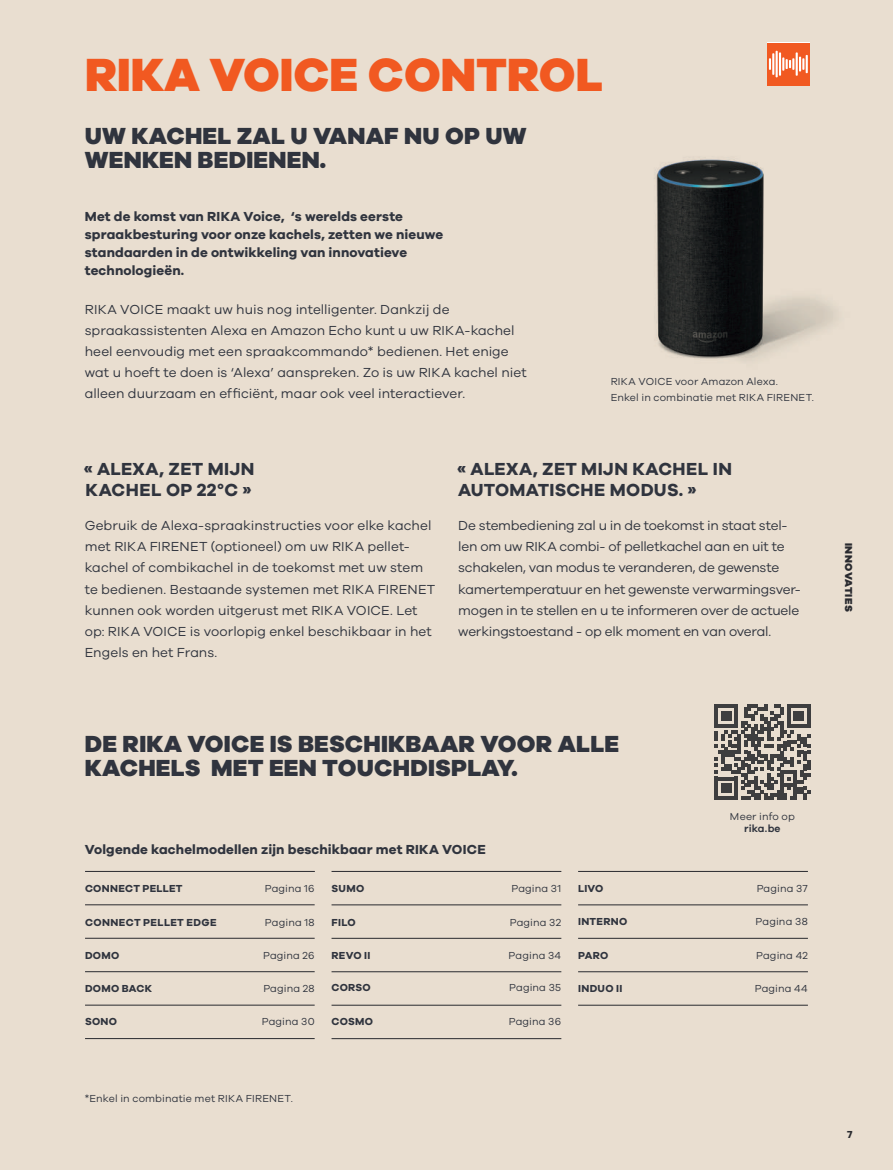
<style>
.page{position:relative;width:893px;height:1170px;background:#fff}
.page>*{position:absolute;margin:0;border:0;box-sizing:border-box;transform-origin:0 0}
.t1{font:800 48px "Galano Grotesque";color:#f15921}
.t2{font:800 24px/24px "Galano Grotesque";letter-spacing:.01em;color:#30343e}
.t3{font:700 18px/21px "Galano Grotesque";letter-spacing:.02em;color:#30343e}
.t4{font:13.5px/21px "Galano Grotesque";color:#30343e}
.t5{font:700 13.5px/18px "Galano Grotesque";letter-spacing:.01em;color:#30343e}
.t6{font:10.5px/16.5px "Galano Grotesque";letter-spacing:.015em;color:#30343e}
.t7{font:700 10.5px "Galano Grotesque";letter-spacing:.03em;color:#30343e}
.t8{font:800 10.5px "Galano Grotesque";color:#292a2f}
.t9{font:600 10.5px "Galano Grotesque";letter-spacing:.005em;color:#30343e}
.t10{font:700 10.5px "Galano Grotesque";color:#292a2f}
</style>
<div class="page">
<div style="left:0;top:0;width:893px;height:1169px;background:#e9ded0"></div>
<hr style="left:85px;top:871px;width:230px;height:1px;background:#292a2f">
<hr style="left:578px;top:871px;width:230px;height:1px;background:#292a2f">
<hr style="left:332px;top:871px;width:229px;height:1px;background:#292a2f">
<hr style="left:332px;top:904px;width:229px;height:1px;background:#292a2f">
<hr style="left:578px;top:904px;width:230px;height:1px;background:#292a2f">
<hr style="left:85px;top:904px;width:230px;height:1px;background:#292a2f">
<hr style="left:85px;top:937px;width:230px;height:1px;background:#292a2f">
<hr style="left:85px;top:971px;width:230px;height:1px;background:#292a2f">
<hr style="left:85px;top:1004px;width:230px;height:1px;background:#292a2f">
<hr style="left:85px;top:1038px;width:230px;height:1px;background:#292a2f">
<hr style="left:332px;top:937px;width:229px;height:1px;background:#292a2f">
<hr style="left:332px;top:971px;width:229px;height:1px;background:#292a2f">
<hr style="left:332px;top:1004px;width:229px;height:1px;background:#292a2f">
<hr style="left:332px;top:1038px;width:229px;height:1px;background:#292a2f">
<hr style="left:578px;top:937px;width:230px;height:1px;background:#292a2f">
<hr style="left:578px;top:971px;width:230px;height:1px;background:#292a2f">
<hr style="left:578px;top:1004px;width:230px;height:1px;background:#292a2f">
<div style="left:767px;top:43px;width:42px;height:42px;background:#f15921"></div>
<svg style="left:769px;top:58px;width:2px;height:12px"></svg>
<hr style="left:772px;top:53px;width:2px;height:22px;background:#fff">
<hr style="left:776px;top:51px;width:2px;height:26px;background:#fff">
<hr style="left:779px;top:52px;width:2px;height:24px;background:#fff">
<hr style="left:796px;top:52px;width:2px;height:24px;background:#fff">
<svg style="left:782px;top:55px;width:26px;height:18px"></svg>
<svg style="left:715px;top:704px;width:95px;height:95px"></svg>
<img style="left:654px;top:159px;width:182px;height:202px">
<h1 class="t1" style="left:85px;top:44px;width:519px">RIKA VOICE CONTROL</h1>
<h2 class="t2" style="left:85px;top:123px;width:443px">UW KACHEL ZAL U VANAF NU OP UW<br>WENKEN BEDIENEN.</h2>
<p class="t5" style="left:85px;top:207px;width:360px">Met de komst van RIKA Voice, ‘s werelds eerste spraakbesturing voor onze kachels, zetten we nieuwe standaarden in de ontwikkeling van innovatieve technologieën.</p>
<p class="t4" style="left:85px;top:298px;width:443px">RIKA VOICE maakt uw huis nog intelligenter. Dankzij de spraakassistenten Alexa en Amazon Echo kunt u uw RIKA-kachel heel eenvoudig met een spraakcommando* bedienen. Het enige wat u hoeft te doen is ‘Alexa’ aanspreken. Zo is uw RIKA kachel niet alleen duurzaam en efficiënt, maar ook veel interactiever.</p>
<p class="t6" style="left:611px;top:372px;width:205px">RIKA VOICE voor Amazon Alexa.<br>Enkel in combinatie met RIKA FIRENET.</p>
<h3 class="t3" style="left:84px;top:458px;width:172px">« ALEXA, ZET MIJN<br>KACHEL OP 22°C »</h3>
<p class="t4" style="left:85px;top:515px;width:352px">Gebruik de Alexa-spraakinstructies voor elke kachel met RIKA FIRENET (optioneel) om uw RIKA pellet&shy;kachel of combikachel in de toekomst met uw stem te bedienen. Bestaande systemen met RIKA FIRENET kunnen ook worden uitgerust met RIKA VOICE. Let op: RIKA VOICE is voorlopig enkel beschikbaar in het Engels en het Frans.</p>
<h3 class="t3" style="left:457px;top:458px;width:276px">« ALEXA, ZET MIJN KACHEL IN<br>AUTOMATISCHE MODUS. »</h3>
<p class="t4" style="left:458px;top:515px;width:344px">De stembediening zal u in de toekomst in staat stel&shy;len om uw RIKA combi- of pelletkachel aan en uit te schakelen, van modus te veranderen, de gewenste kamertemperatuur en het gewenste verwarmingsver&shy;mogen in te stellen en u te informeren over de actuele werkingstoestand - op elk moment en van overal.</p>
<h2 class="t2" style="left:85px;top:731px;width:536px">DE RIKA VOICE IS BESCHIKBAAR VOOR ALLE<br>KACHELS MET EEN TOUCHDISPLAY.</h2>
<p class="t5" style="left:85px;top:839px;width:403px">Volgende kachelmodellen zijn beschikbaar met RIKA VOICE</p>
<p class="t6" style="left:730px;top:808px;width:66px">Meer info op</p>
<p class="t9" style="left:744px;top:822px;width:38px">rika.be</p>
<p class="t7" style="left:85px;top:881px;width:99px">CONNECT PELLET</p>
<p class="t6" style="left:265px;top:879px;width:51px">Pagina 16</p>
<p class="t7" style="left:332px;top:881px;width:34px">SUMO</p>
<p class="t6" style="left:511px;top:879px;width:51px">Pagina 31</p>
<p class="t7" style="left:578px;top:882px;width:27px">LIVO</p>
<p class="t6" style="left:757px;top:880px;width:53px">Pagina 37</p>
<p class="t7" style="left:578px;top:914px;width:51px">INTERNO</p>
<p class="t6" style="left:756px;top:912px;width:54px">Pagina 38</p>
<p class="t7" style="left:332px;top:948px;width:40px">REVO II</p>
<p class="t6" style="left:509px;top:946px;width:54px">Pagina 34</p>
<p class="t7" style="left:332px;top:981px;width:41px">CORSO</p>
<p class="t6" style="left:509px;top:979px;width:53px">Pagina 35</p>
<p class="t7" style="left:85px;top:915px;width:133px">CONNECT PELLET EDGE</p>
<p class="t6" style="left:265px;top:913px;width:51px">Pagina 18</p>
<p class="t7" style="left:332px;top:915px;width:26px">FILO</p>
<p class="t6" style="left:510px;top:913px;width:53px">Pagina 32</p>
<p class="t7" style="left:85px;top:948px;width:36px">DOMO</p>
<p class="t6" style="left:263px;top:946px;width:53px">Pagina 26</p>
<p class="t7" style="left:85px;top:981px;width:68px">DOMO BACK</p>
<p class="t6" style="left:263px;top:979px;width:53px">Pagina 28</p>
<p class="t7" style="left:578px;top:948px;width:32px">PARO</p>
<p class="t6" style="left:756px;top:946px;width:53px">Pagina 42</p>
<p class="t7" style="left:578px;top:981px;width:46px">INDUO II</p>
<p class="t6" style="left:755px;top:979px;width:55px">Pagina 44</p>
<p class="t7" style="left:85px;top:1014px;width:33px">SONO</p>
<p class="t6" style="left:262px;top:1012px;width:54px">Pagina 30</p>
<p class="t7" style="left:332px;top:1014px;width:43px">COSMO</p>
<p class="t6" style="left:509px;top:1012px;width:54px">Pagina 36</p>
<p class="t6" style="left:85px;top:1089px;width:210px">*Enkel in combinatie met RIKA FIRENET.</p>
<p class="t8" style="left:855px;top:542px;width:70px;rotate:90deg">Innovaties</p>
<p class="t10" style="left:847px;top:1127px;width:7px">7</p>
</div>
